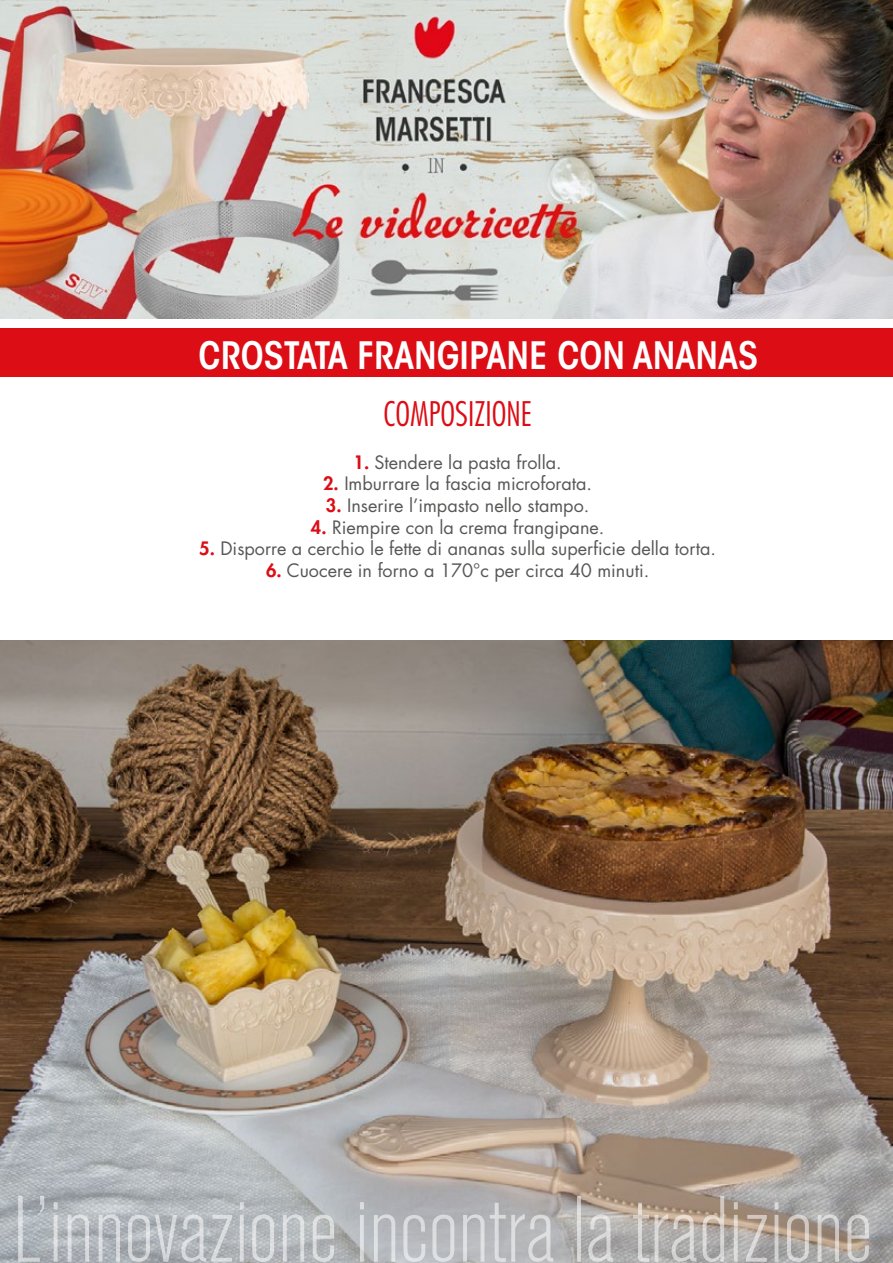
<style>
.page{position:relative;width:893px;height:1263px;background:#fff}
.page>*{position:absolute;margin:0;border:0;box-sizing:border-box;transform-origin:0 0}
.t1{font:600 condensed 37.5px "ITC Avant Garde Std";color:#fff}
.t2{font:300 condensed 33px "Futura Std";color:#dc0d15}
.t3{font:18px "Futura Std";color:#575756}
.s1{font-weight:800;color:#dc0d15}
</style>
<div class="page">
<img style="left:0;top:641px;width:893px;height:621px">
<div style="left:0;top:328px;width:893px;height:49px;background:#dc0d15"></div>
<svg style="left:18px;top:1196px;width:851px;height:66px;background:#b7b6b6"></svg>
<img style="left:0;top:0;width:893px;height:319px">
<h1 class="t1" style="left:199px;top:332px;width:561px">CROSTATA FRANGIPANE CON ANANAS</h1>
<h2 class="t2" style="left:383px;top:394px;width:150px">COMPOSIZIONE</h2>
<p class="t3" style="left:354px;top:451px;width:210px"><span class="s1">1.</span> Stendere la pasta frolla.</p>
<p class="t3" style="left:323px;top:472px;width:270px"><span class="s1">2.</span> Imburrare la fascia microforata.</p>
<p class="t3" style="left:326px;top:494px;width:265px"><span class="s1">3.</span> Inserire l’impasto nello stampo.</p>
<p class="t3" style="left:311px;top:515px;width:295px"><span class="s1">4.</span> Riempire con la crema frangipane.</p>
<p class="t3" style="left:199px;top:537px;width:518px"><span class="s1">5.</span> Disporre a cerchio le fette di ananas sulla superficie della torta.</p>
<p class="t3" style="left:266px;top:559px;width:385px"><span class="s1">6.</span> Cuocere in forno a 170°c per circa 40 minuti.</p>
</div>
